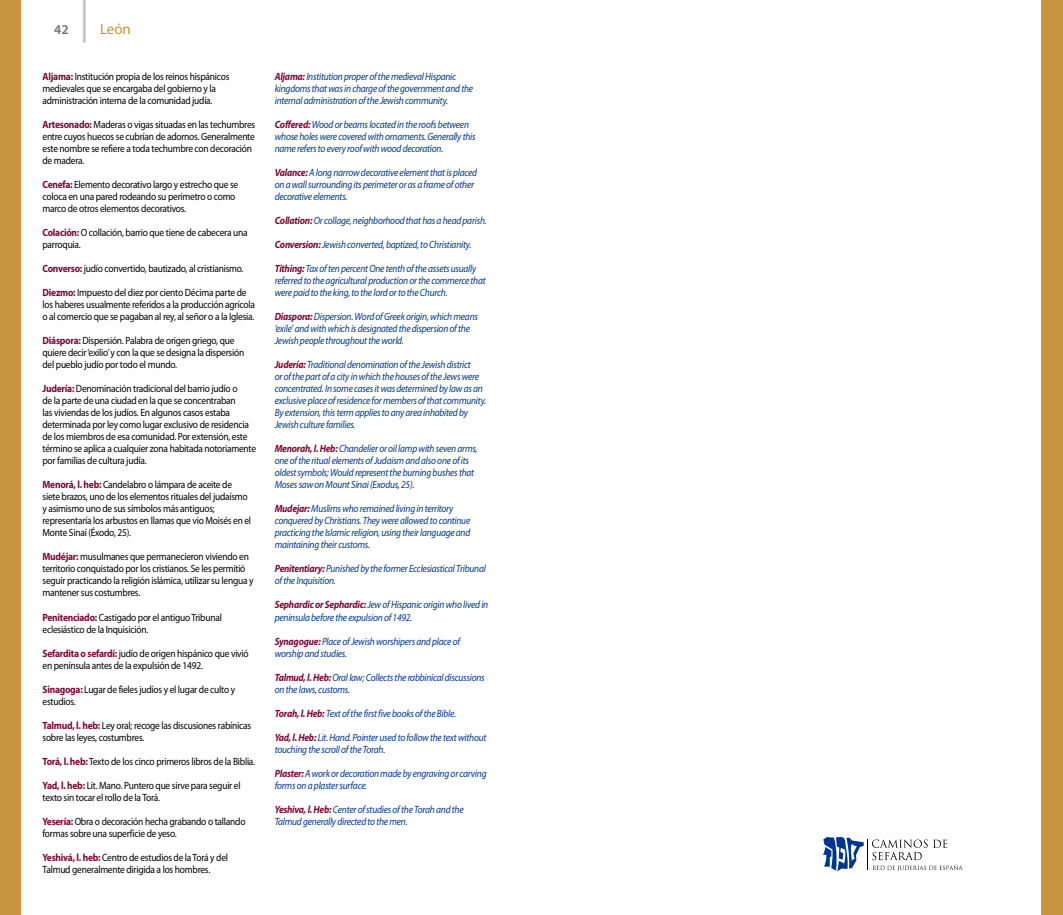
<style>
.page{position:relative;width:1063px;height:915px;background:#fff}
.page>*{position:absolute;margin:0;border:0;box-sizing:border-box;transform-origin:0 0}
.t1{font:15px "Myriad Pro";color:#c79440}
.t2{font:600 13.5px "Myriad Pro";color:#707172}
.t3{font:10.5px/12px "Myriad Pro";letter-spacing:-.025em;color:#000;scale:.9 1}
.t4{font:italic 10.5px/12px "Myriad Pro";letter-spacing:-.025em;color:#00368a;scale:.9 1}
.s1{font-weight:700;color:#7b0832}
</style>
<div class="page">
<div style="left:1042px;top:0;width:21px;height:914px;background:#c79440"></div>
<hr style="left:83px;top:0;width:3px;height:43px;background:#c6c7c8">
<div style="left:0;top:0;width:21px;height:914px;background:#c79440"></div>
<hr style="left:868px;top:839px;width:1px;height:30px;background:#000">
<svg style="left:823px;top:836px;width:41px;height:35px"></svg>
<svg style="left:872px;top:839px;width:91px;height:32px"></svg>
<p class="t2" style="left:54px;top:21px;width:16px">42</p>
<h1 class="t1" style="left:100px;top:20px;width:32px">León</h1>
<p class="t3" style="left:43px;top:70px;width:209px"><span class="s1">Aljama:</span> Institución propia de los reinos hispánicos medievales que se encargaba del gobierno y la administración interna de la comunidad judía.</p>
<p class="t3" style="left:43px;top:118px;width:238px"><span class="s1">Artesonado:</span> Maderas o vigas situadas en las techumbres entre cuyos huecos se cubrían de adornos. Generalmente este nombre se refiere a toda techumbre con decoración de madera.</p>
<p class="t3" style="left:43px;top:178px;width:219px"><span class="s1">Cenefa:</span> Elemento decorativo largo y estrecho que se coloca en una pared rodeando su perímetro o como marco de otros elementos decorativos.</p>
<p class="t3" style="left:43px;top:226px;width:229px"><span class="s1">Colación:</span> O collación, barrio que tiene de cabecera una parroquia.</p>
<p class="t3" style="left:43px;top:262px;width:225px"><span class="s1">Converso:</span> judío convertido, bautizado, al cristianismo.</p>
<p class="t3" style="left:43px;top:286px;width:237px"><span class="s1">Diezmo:</span> Impuesto del diez por ciento Décima parte de los haberes usualmente referidos a la producción agrícola o al comercio que se pagaban al rey, al señor o a la Iglesia.</p>
<p class="t3" style="left:43px;top:334px;width:226px"><span class="s1">Diáspora:</span> Dispersión. Palabra de origen griego, que quiere decir ‘exilio’ y con la que se designa la dispersión del pueblo judío por todo el mundo.</p>
<p class="t3" style="left:43px;top:382px;width:239px"><span class="s1">Judería:</span> Denominación tradicional del barrio judío o<br>de la parte de una ciudad en la que se concentraban<br>las viviendas de los judíos. En algunos casos estaba determinada por ley como lugar exclusivo de residencia de los miembros de esa comunidad. Por extensión, este término se aplica a cualquier zona habitada notoriamente por familias de cultura judía.</p>
<p class="t3" style="left:43px;top:478px;width:233px"><span class="s1">Menorá, l. heb:</span> Candelabro o lámpara de aceite de siete brazos, uno de los elementos rituales del judaísmo y asimismo uno de sus símbolos más antiguos; representaría los arbustos en llamas que vio Moisés en el Monte Sinaí (Éxodo, 25).</p>
<p class="t3" style="left:43px;top:550px;width:236px"><span class="s1">Mudéjar:</span> musulmanes que permanecieron viviendo en territorio conquistado por los cristianos. Se les permitió seguir practicando la religión islámica, utilizar su lengua y mantener sus costumbres.</p>
<p class="t3" style="left:43px;top:610px;width:201px"><span class="s1">Penitenciado:</span> Castigado por el antiguo Tribunal eclesiástico de la Inquisición.</p>
<p class="t3" style="left:43px;top:646px;width:231px"><span class="s1">Sefardita o sefardí:</span> judío de origen hispánico que vivió en península antes de la expulsión de 1492.</p>
<p class="t3" style="left:43px;top:682px;width:216px"><span class="s1">Sinagoga:</span> Lugar de fieles judíos y el lugar de culto y estudios.</p>
<p class="t3" style="left:43px;top:718px;width:233px"><span class="s1">Talmud, l. heb:</span> Ley oral; recoge las discusiones rabínicas sobre las leyes, costumbres.</p>
<p class="t3" style="left:43px;top:754px;width:238px"><span class="s1">Torá, l. heb:</span> Texto de los cinco primeros libros de la Biblia.</p>
<p class="t3" style="left:43px;top:778px;width:222px"><span class="s1">Yad, l. heb:</span> Lit. Mano. Puntero que sirve para seguir el texto sin tocar el rollo de la Torá.</p>
<p class="t3" style="left:43px;top:814px;width:227px"><span class="s1">Yesería:</span> Obra o decoración hecha grabando o tallando formas sobre una superficie de yeso.</p>
<p class="t3" style="left:43px;top:850px;width:208px"><span class="s1">Yeshivá, l. heb:</span> Centro de estudios de la Torá y del<br>Talmud generalmente dirigida a los hombres.</p>
<p class="t4" style="left:275px;top:70px;width:222px"><span class="s1">Aljama:</span> Institution proper of the medieval Hispanic kingdoms that was in charge of the government and the internal administration of the Jewish community.</p>
<p class="t4" style="left:275px;top:118px;width:225px"><span class="s1">Coffered:</span> Wood or beams located in the roofs between whose holes were covered with ornaments. Generally this name refers to every roof with wood decoration.</p>
<p class="t4" style="left:275px;top:166px;width:227px"><span class="s1">Valance:</span> A long narrow decorative element that is placed on a wall surrounding its perimeter or as a frame of other decorative elements.</p>
<p class="t4" style="left:275px;top:214px;width:237px"><span class="s1">Collation:</span> Or collage, neighborhood that has a head parish.</p>
<p class="t4" style="left:275px;top:238px;width:220px"><span class="s1">Conversion:</span> Jewish converted, baptized, to Christianity.</p>
<p class="t4" style="left:275px;top:262px;width:236px"><span class="s1">Tithing:</span> Tax of ten percent One tenth of the assets usually referred to the agricultural production or the commerce that were paid to the king, to the lord or to the Church.</p>
<p class="t4" style="left:275px;top:310px;width:227px"><span class="s1">Diaspora:</span> Dispersion. Word of Greek origin, which means ‘exile’ and with which is designated the dispersion of the<br>Jewish people throughout the world.</p>
<p class="t4" style="left:275px;top:358px;width:236px"><span class="s1">Judería:</span> Traditional denomination of the Jewish district<br>or of the part of a city in which the houses of the Jews were concentrated. In some cases it was determined by law as an exclusive place of residence for members of that community.<br>By extension, this term applies to any area inhabited by Jewish culture families.</p>
<p class="t4" style="left:275px;top:442px;width:227px"><span class="s1">Menorah, l. Heb:</span> Chandelier or oil lamp with seven arms, one of the ritual elements of Judaism and also one of its oldest symbols; Would represent the burning bushes that Moses saw on Mount Sinai (Exodus, 25).</p>
<p class="t4" style="left:275px;top:502px;width:219px"><span class="s1">Mudejar:</span> Muslims who remained living in territory conquered by Christians. They were allowed to continue practicing the Islamic religion, using their language and maintaining their customs.</p>
<p class="t4" style="left:275px;top:562px;width:236px"><span class="s1">Penitentiary:</span> Punished by the former Ecclesiastical Tribunal of the Inquisition.</p>
<p class="t4" style="left:275px;top:598px;width:239px"><span class="s1">Sephardic or Sephardic:</span> Jew of Hispanic origin who lived in peninsula before the expulsion of 1492.</p>
<p class="t4" style="left:275px;top:634px;width:207px"><span class="s1">Synagogue:</span> Place of Jewish worshipers and place of worship and studies.</p>
<p class="t4" style="left:275px;top:670px;width:235px"><span class="s1">Talmud, l. Heb:</span> Oral law; Collects the rabbinical discussions on the laws, customs.</p>
<p class="t4" style="left:275px;top:706px;width:203px"><span class="s1">Torah, l. Heb:</span> Text of the first five books of the Bible.</p>
<p class="t4" style="left:275px;top:730px;width:237px"><span class="s1">Yad, l. Heb:</span> Lit. Hand. Pointer used to follow the text without touching the scroll of the Torah.</p>
<p class="t4" style="left:275px;top:766px;width:237px"><span class="s1">Plaster:</span> A work or decoration made by engraving or carving forms on a plaster surface.</p>
<p class="t4" style="left:275px;top:802px;width:212px"><span class="s1">Yeshiva, l. Heb:</span> Center of studies of the Torah and the<br>Talmud generally directed to the men.</p>
</div>
